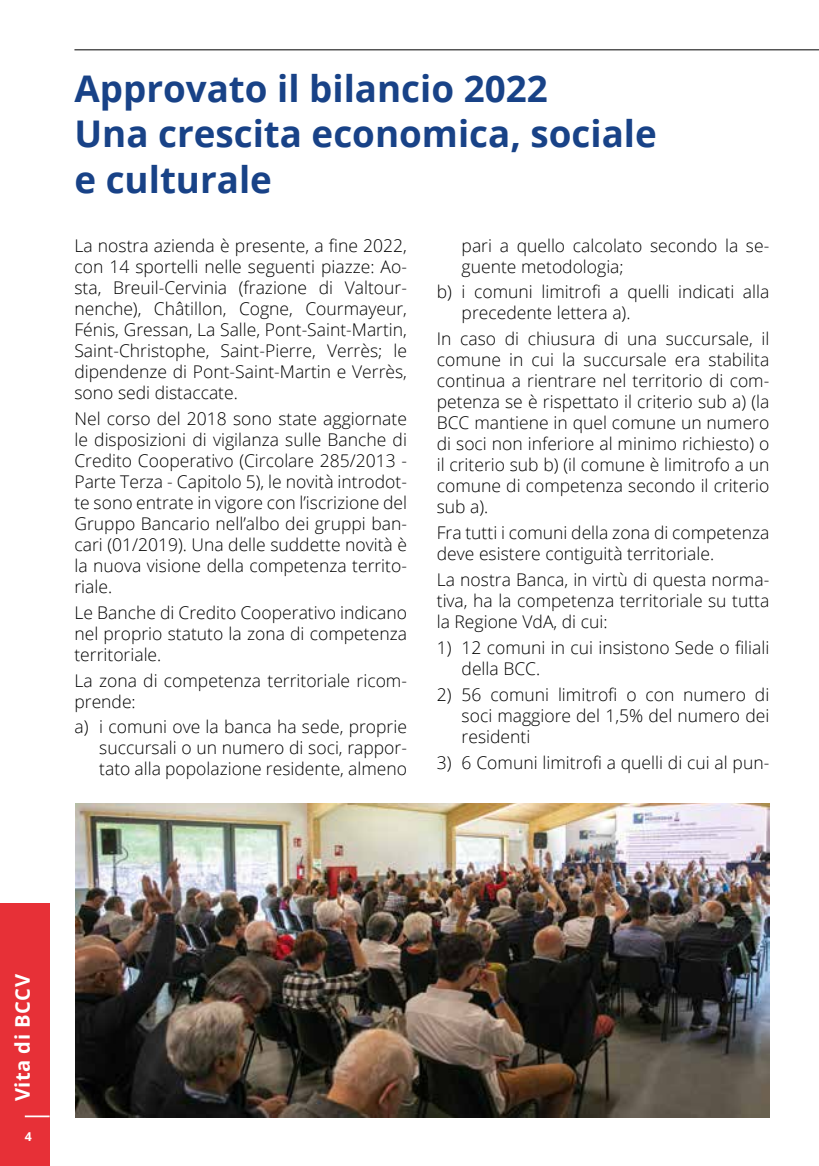
<style>
.page{position:relative;width:819px;height:1166px;background:#fff}
.page>*{position:absolute;margin:0;border:0;box-sizing:border-box;transform-origin:0 0}
.t1{font:700 36.75px/45.5px "Open Sans";color:#184287}
.t2{font:700 20.12px "Open Sans";letter-spacing:.025em;color:#fff}
.t3{font:300 17.5px/21px "Open Sans";color:#000;text-align:justify}
.t4{font:700 12.25px "Open Sans";color:#fff}
</style>
<div class="page">
<hr style="left:74px;top:50px;width:745px;height:1px;background:#000">
<div style="left:0;top:903px;width:50px;height:263px;background:#e73037"></div>
<hr style="left:25px;top:1115px;width:25px;height:2px;background:#fff">
<img style="left:76px;top:804px;width:693px;height:313px">
<h1 class="t1" style="left:74px;top:65px;width:584px">Approvato il bilancio 2022<br>Una crescita economica, sociale e culturale</h1>
<p class="t3" style="left:74px;top:234px;width:334px">La nostra azienda è presente, a fine 2022, con 14 sportelli nelle seguenti piazze: Ao&shy;sta, Breuil-Cervinia (frazione di Valtour&shy;nenche), Châtillon, Cogne, Courmayeur, Fénis, Gressan, La Salle, Pont-Saint-Martin, Saint-Christophe, Saint-Pierre, Verrès; le dipendenze di Pont-Saint-Martin e Verrès, sono sedi distaccate.</p>
<p class="t3" style="left:74px;top:407px;width:334px">Nel corso del 2018 sono state aggiornate le disposizioni di vigilanza sulle Banche di Credito Cooperativo (Circolare 285/2013 - Parte Terza - Capitolo 5), le novità introdot&shy;te sono entrate in vigore con l’iscrizione del Gruppo Bancario nell’albo dei gruppi ban&shy;cari (01/2019). Una delle suddette novità è la nuova visione della competenza territo&shy;riale.</p>
<p class="t3" style="left:74px;top:601px;width:334px">Le Banche di Credito Cooperativo indicano nel proprio statuto la zona di competenza territoriale.</p>
<p class="t3" style="left:74px;top:669px;width:334px">La zona di competenza territoriale ricom&shy;prende:</p>
<p class="t3" style="left:99px;top:716px;width:309px;text-indent:-25px">a) i comuni ove la banca ha sede, proprie succursali o un numero di soci, rappor&shy;tato alla popolazione residente, almeno</p>
<p class="t3" style="left:461px;top:234px;width:309px">pari a quello calcolato secondo la se&shy;guente metodologia;</p>
<p class="t3" style="left:461px;top:281px;width:309px;text-indent:-25px">b) i comuni limitrofi a quelli indicati alla precedente lettera a).</p>
<p class="t3" style="left:437px;top:328px;width:334px">In caso di chiusura di una succursale, il comune in cui la succursale era stabilita continua a rientrare nel territorio di com&shy;petenza se è rispettato il criterio sub a) (la BCC mantiene in quel comune un numero di soci non inferiore al minimo richiesto) o il criterio sub b) (il comune è limitrofo a un comune di competenza secondo il criterio sub a).</p>
<p class="t3" style="left:437px;top:522px;width:334px">Fra tutti i comuni della zona di competenza deve esistere contiguità territoriale.</p>
<p class="t3" style="left:437px;top:569px;width:334px">La nostra Banca, in virtù di questa norma&shy;tiva, ha la competenza territoriale su tutta la Regione VdA, di cui:</p>
<p class="t3" style="left:461px;top:637px;width:309px;text-indent:-25px">1) 12 comuni in cui insistono Sede o filiali della BCC.</p>
<p class="t3" style="left:461px;top:684px;width:309px;text-indent:-25px">2) 56 comuni limitrofi o con numero di soci maggiore del 1,5% del numero dei residenti</p>
<p class="t3" style="left:437px;top:752px;width:334px">3) 6 Comuni limitrofi a quelli di cui al pun-</p>
<p class="t2" style="left:8px;top:1101px;width:129px;rotate:-90deg">Vita di BCCV</p>
<p class="t4" style="left:25px;top:1127px;width:8px">4</p>
</div>
